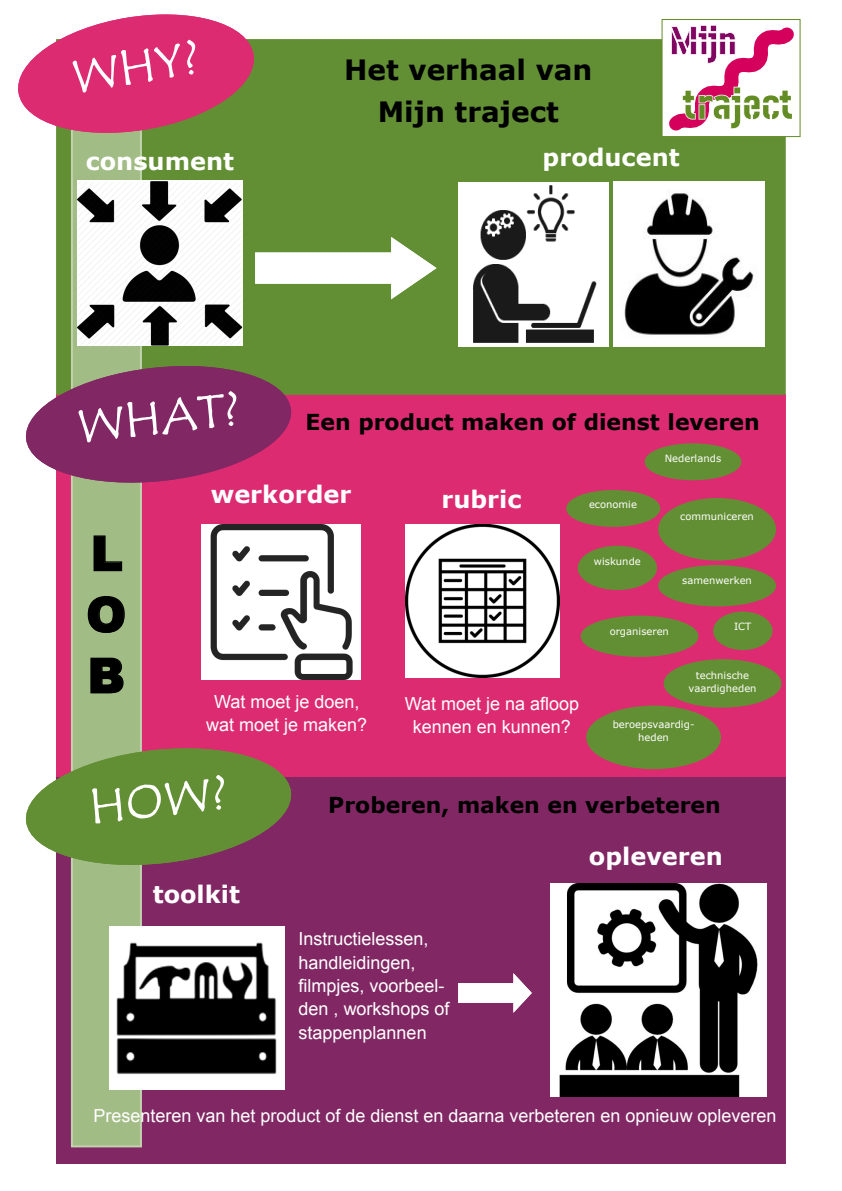
<style>
.page{position:relative;width:842px;height:1191px;background:#fff}
.page>*{position:absolute;margin:0;border:0;box-sizing:border-box;transform-origin:0 0}
.t1{font:900 48px/61.1px "Arial";color:#000;text-align:justify}
.t2{font:700 28px/41.7px "Verdana";color:#000;text-align:center}
.t3{font:700 24px "Verdana";color:#fff}
.t4{font:700 22px "Verdana";color:#000}
.t5{font:18px/23.3px "Arial";color:#fff;text-align:center}
.t6{font:10px/12.7px "Verdana";color:#fff;text-align:center}
</style>
<div class="page">
<div style="left:57px;top:777px;width:728px;height:387px;background:#812864"></div>
<div style="left:57px;top:395px;width:728px;height:382px;background:#dd2b71"></div>
<div style="left:56px;top:39px;width:730px;height:356px;background:#638f34;border:1px solid #638f34"></div>
<img style="left:458px;top:182px;width:150px;height:164px">
<img style="left:614px;top:182px;width:150px;height:164px">
<svg style="left:255px;top:237px;width:181px;height:62px"></svg>
<div style="left:281px;top:790px;width:477px;height:34px;background:#812864"></div>
<svg style="left:458px;top:973px;width:74px;height:39px"></svg>
<div style="left:71px;top:96px;width:71px;height:1051px;background:#a2bc85;border:2px solid #c1d3ae"></div>
<svg style="left:93px;top:535px;width:30px;height:37px"></svg>
<svg style="left:87px;top:596px;width:38px;height:37px"></svg>
<svg style="left:90px;top:657px;width:34px;height:37px"></svg>
<img style="left:109px;top:926px;width:175px;height:163px">
<svg style="left:25px;top:742px;width:269px;height:129px"></svg>
<svg style="left:25px;top:360px;width:269px;height:129px"></svg>
<svg style="left:18px;top:14px;width:241px;height:126px"></svg>
<img style="left:551px;top:884px;width:215px;height:212px">
<div style="left:665px;top:660px;width:115px;height:46px;background:#638f34;border-radius:50%"></div>
<div style="left:664px;top:659px;width:117px;height:48px;border:2px solid #638f34;border-radius:50%"></div>
<img style="left:202px;top:524px;width:158px;height:156px">
<div style="left:579px;top:547px;width:77px;height:42px;background:#638f34;border-radius:50%"></div>
<div style="left:578px;top:546px;width:79px;height:44px;border:2px solid #638f34;border-radius:50%"></div>
<div style="left:587px;top:706px;width:133px;height:62px;background:#638f34;border-radius:50%"></div>
<div style="left:586px;top:705px;width:135px;height:64px;border:2px solid #638f34;border-radius:50%"></div>
<div style="left:659px;top:566px;width:116px;height:39px;background:#638f34;border-radius:50%"></div>
<div style="left:658px;top:565px;width:118px;height:41px;border:2px solid #638f34;border-radius:50%"></div>
<div style="left:567px;top:491px;width:92px;height:35px;background:#638f34;border-radius:50%"></div>
<div style="left:566px;top:490px;width:94px;height:37px;border:2px solid #638f34;border-radius:50%"></div>
<img style="left:406px;top:524px;width:154px;height:153px">
<img style="left:77px;top:180px;width:166px;height:166px">
<div style="left:714px;top:612px;width:57px;height:37px;background:#638f34;border-radius:50%"></div>
<div style="left:713px;top:611px;width:59px;height:39px;border:2px solid #638f34;border-radius:50%"></div>
<div style="left:582px;top:616px;width:115px;height:40px;background:#638f34;border-radius:50%"></div>
<div style="left:581px;top:615px;width:117px;height:42px;border:2px solid #638f34;border-radius:50%"></div>
<div style="left:294px;top:408px;width:477px;height:33px;background:#dd2b71"></div>
<div style="left:659px;top:499px;width:116px;height:60px;background:#638f34;border-radius:50%"></div>
<div style="left:658px;top:498px;width:118px;height:62px;border:2px solid #638f34;border-radius:50%"></div>
<div style="left:646px;top:444px;width:94px;height:35px;background:#638f34;border-radius:50%"></div>
<div style="left:645px;top:443px;width:96px;height:37px;border:2px solid #638f34;border-radius:50%"></div>
<div style="left:662px;top:19px;width:138px;height:118px;background:#fff;border:1px solid #638c24"></div>
<svg style="left:669px;top:25px;width:125px;height:106px"></svg>
<h3 class="t3" style="left:86px;top:144px;width:150px">consument</h3>
<h2 class="t2" style="left:344px;top:48px;width:250px">Het verhaal van<br>Mijn traject</h2>
<h3 class="t3" style="left:543px;top:140px;width:139px">producent</h3>
<p class="t4" style="left:306px;top:406px;width:456px">Een product maken of dienst leveren</p>
<p class="t6" style="left:665px;top:451px;width:58px">Nederlands</p>
<h1 class="t1" style="left:86px;top:521px;width:42px">L O B</h1>
<h3 class="t3" style="left:211px;top:477px;width:142px">werkorder</h3>
<p class="t5" style="left:206px;top:690px;width:162px">Wat moet je doen, wat moet je maken?</p>
<h3 class="t3" style="left:442px;top:482px;width:81px">rubric</h3>
<p class="t6" style="left:589px;top:498px;width:50px">economie</p>
<p class="t6" style="left:594px;top:555px;width:48px">wiskunde</p>
<p class="t6" style="left:680px;top:510px;width:75px">communiceren</p>
<p class="t6" style="left:682px;top:574px;width:71px">samenwerken</p>
<p class="t6" style="left:610px;top:624px;width:61px">organiseren</p>
<p class="t6" style="left:734px;top:620px;width:19px">ICT</p>
<p class="t6" style="left:688px;top:669px;width:70px">technische vaardigheden</p>
<p class="t5" style="left:405px;top:691px;width:176px">Wat moet je na afloop kennen en kunnen?</p>
<p class="t6" style="left:613px;top:717px;width:83px">beroepsvaardig&shy;heden</p>
<p class="t4" style="left:328px;top:789px;width:394px">Proberen, maken en verbeteren</p>
<h3 class="t3" style="left:153px;top:877px;width:89px">toolkit</h3>
<p class="t5" style="left:299px;top:927px;width:153px;text-align:left">Instructielessen, handleidingen, filmpjes, voorbeel&shy;den , workshops of stappenplannen</p>
<h3 class="t3" style="left:589px;top:839px;width:135px">opleveren</h3>
<p class="t5" style="left:94px;top:1104px;width:685px">Presenteren van het product of de dienst en daarna verbeteren en opnieuw opleveren</p>
</div>
